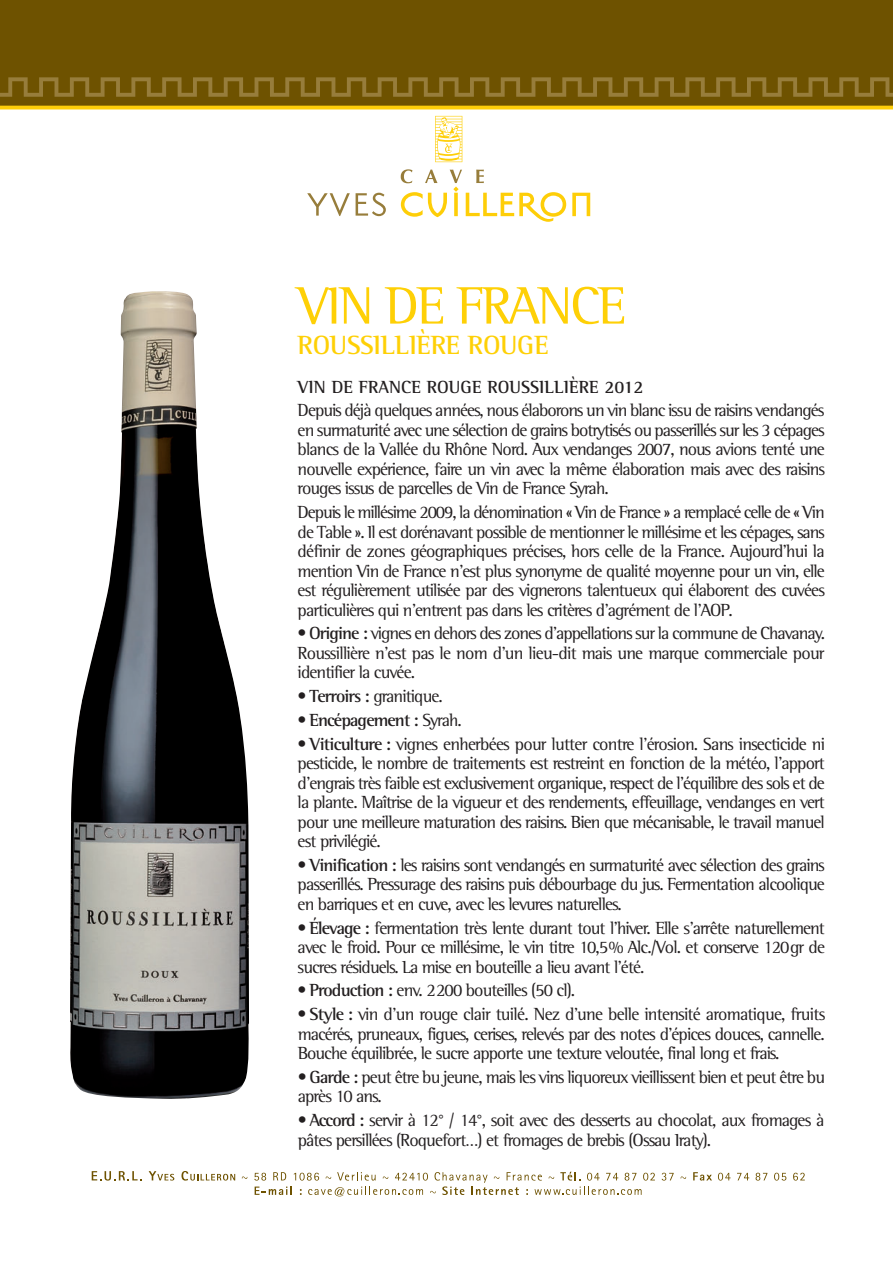
<style>
.page{position:relative;width:893px;height:1263px;background:#fff}
.page>*{position:absolute;margin:0;border:0;box-sizing:border-box;transform-origin:0 0}
.t1{font:54px "AT Rotis Semi Serif";letter-spacing:-.045em;color:#fed006}
.t2{font:700 27px "AT Rotis Semi Serif";letter-spacing:-.015em;color:#fed006}
.t3{font:18px/19.5px "AT Rotis Semi Serif";letter-spacing:-.05em;color:#231f20;text-align:justify}
.t4{font:700 18px "AT Rotis Semi Serif";color:#231f20}
.t5{font:700 18px "AT Rotis Semi Serif";letter-spacing:-.05em;color:#231f20}
.s1{font-weight:700}
.s2{font-weight:400}
</style>
<div class="page">
<div style="left:0;top:0;width:893px;height:106px;background:#6e5200"></div>
<hr style="left:0;top:106px;width:893px;height:3px;background:#fece08">
<svg style="left:0;top:77px;width:893px;height:20px"></svg>
<svg style="left:92px;top:1171px;width:49px;height:9px"></svg>
<svg style="left:149px;top:1171px;width:25px;height:9px"></svg>
<svg style="left:181px;top:1171px;width:54px;height:9px"></svg>
<svg style="left:662px;top:1173px;width:12px;height:7px"></svg>
<svg style="left:693px;top:1172px;width:19px;height:8px"></svg>
<svg style="left:718px;top:1173px;width:12px;height:7px"></svg>
<svg style="left:737px;top:1173px;width:12px;height:7px"></svg>
<svg style="left:756px;top:1173px;width:11px;height:7px"></svg>
<svg style="left:774px;top:1173px;width:12px;height:7px"></svg>
<svg style="left:793px;top:1173px;width:12px;height:7px"></svg>
<svg style="left:254px;top:1172px;width:401px;height:24px"></svg>
<svg style="left:435px;top:116px;width:27px;height:46px"></svg>
<svg style="left:307px;top:193px;width:43px;height:23px"></svg>
<svg style="left:356px;top:193px;width:30px;height:23px"></svg>
<svg style="left:572px;top:193px;width:18px;height:23px"></svg>
<svg style="left:401px;top:169px;width:165px;height:53px"></svg>
<img style="left:70px;top:291px;width:179px;height:808px">
<h1 class="t1" style="left:298px;top:287px;width:330px">VIN DE FRANCE</h1>
<h2 class="t2" style="left:298px;top:335px;width:253px">ROUSSILLIÈRE ROUGE</h2>
<p class="t4" style="left:298px;top:380px;width:347px">VIN DE FRANCE ROUGE ROUSSILLIÈRE 2012</p>
<p class="t3" style="left:298px;top:402px;width:529px">Depuis déjà quelques années, nous élaborons un vin blanc issu de raisins vendangés en surmaturité avec une sélection de grains botrytisés ou passerillés sur les 3 cépages blancs de la Vallée du Rhône Nord. Aux vendanges 2007, nous avions tenté une nouvelle expérience, faire un vin avec la même élaboration mais avec des raisins rouges issus de parcelles de Vin de France Syrah.</p>
<p class="t3" style="left:298px;top:504px;width:529px">Depuis le millésime 2009, la dénomination « Vin de France » a remplacé celle de « Vin de Table ». Il est dorénavant possible de mentionner le millésime et les cépages, sans définir de zones géographiques précises, hors celle de la France. Aujourd’hui la mention Vin de France n’est plus synonyme de qualité moyenne pour un vin, elle est régulièrement utilisée par des vignerons talentueux qui élaborent des cuvées particulières qui n’entrent pas dans les critères d’agrément de l’AOP.</p>
<p class="t3" style="left:298px;top:625px;width:529px"><span class="s1">• Origine :</span> vignes en dehors des zones d’appellations sur la commune de Chavanay.<br>Roussillière n’est pas le nom d’un lieu-dit mais une marque commerciale pour identifier la cuvée.</p>
<p class="t3" style="left:298px;top:688px;width:147px"><span class="s1">• Terroirs :</span> granitique.</p>
<p class="t5" style="left:298px;top:714px;width:166px">• Encépagement : <span class="s2">Syrah.</span></p>
<p class="t3" style="left:298px;top:736px;width:529px"><span class="s1">• Viticulture :</span> vignes enherbées pour lutter contre l’érosion. Sans insecticide ni pesticide, le nombre de traitements est restreint en fonction de la météo, l’apport d’engrais très faible est exclusivement organique, respect de l’équilibre des sols et de la plante. Maîtrise de la vigueur et des rendements, effeuillage, vendanges en vert pour une meilleure maturation des raisins. Bien que mécanisable, le travail manuel est privilégié.</p>
<p class="t3" style="left:298px;top:857px;width:529px"><span class="s1">• Vinification :</span> les raisins sont vendangés en surmaturité avec sélection des grains passerillés. Pressurage des raisins puis débourbage du jus. Fermentation alcoolique en barriques et en cuve, avec les levures naturelles.</p>
<p class="t3" style="left:298px;top:920px;width:529px"><span class="s1">• Élevage :</span> fermentation très lente durant tout l’hiver. Elle s’arrête naturellement avec le froid. Pour ce millésime, le vin titre 10,5 % Alc./Vol. et conserve 120 gr de sucres résiduels. La mise en bouteille a lieu avant l’été.</p>
<p class="t3" style="left:298px;top:982px;width:279px"><span class="s1">• Production :</span> env. 2 200 bouteilles (50 cl).</p>
<p class="t3" style="left:298px;top:1006px;width:529px"><span class="s1">• Style :</span> vin d'un rouge clair tuilé. Nez d’une belle intensité aromatique, fruits macérés, pruneaux, figues, cerises, relevés par des notes d’épices douces, cannelle.<br>Bouche équilibrée, le sucre apporte une texture veloutée, final long et frais.</p>
<p class="t3" style="left:298px;top:1069px;width:529px"><span class="s1">• Garde :</span> peut être bu jeune, mais les vins liquoreux vieillissent bien et peut être bu après 10 ans.</p>
<p class="t3" style="left:298px;top:1112px;width:528px"><span class="s1">• Accord :</span> servir à 12° / 14°, soit avec des desserts au chocolat, aux fromages à pâtes persillées (Roquefort…) et fromages de brebis (Ossau Iraty).</p>
</div>
